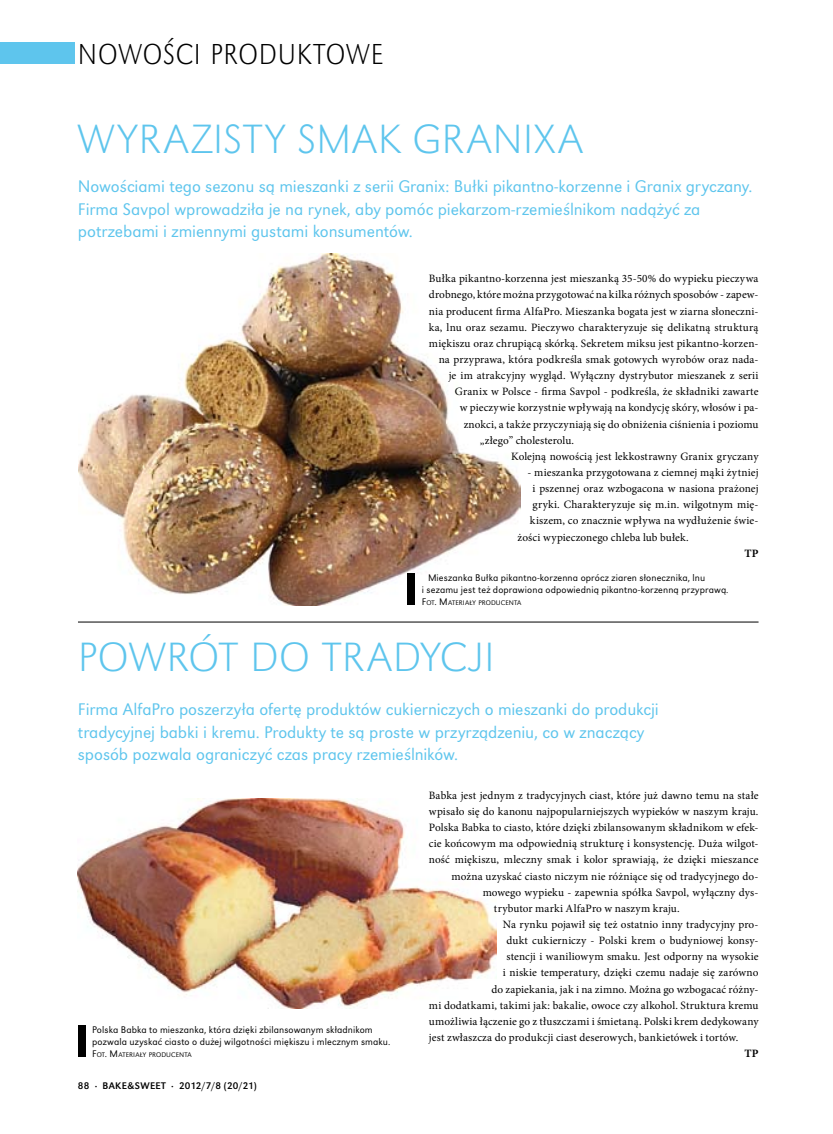
<style>
.page{position:relative;width:833px;height:1134px;background:#fff}
.page>*{position:absolute;margin:0;border:0;box-sizing:border-box;transform-origin:0 0}
.t1{font:300 expanded 42.5px "URW Grotesk TCE";letter-spacing:.06em;color:#5ec5ed}
.t2{font:300 expanded 42.5px "URW Grotesk TCE";letter-spacing:.025em;color:#5ec5ed}
.t3{font:30px "URW Grotesk TCE Ext Lig Ext Nar";letter-spacing:.025em;color:#000}
.t4{font:300 17.5px/22.5px "URW Grotesk TCE";letter-spacing:-.005em;color:#5ec5ed}
.t5{font:11.25px "Minion Pro";letter-spacing:.01em;color:#000}
.t6{font:700 11.25px "Minion Pro";color:#000}
.t7{font:300 10px/12px "URW Grotesk TCE";letter-spacing:.01em;color:#000}
.t8{font:10px "URW Grotesk TCE";letter-spacing:.005em;color:#000}
.t9{font:300 7px "URW Grotesk TCE";letter-spacing:.015em;color:#000}
.s1{font-size:10px}
</style>
<div class="page">
<div style="left:0;top:42px;width:74px;height:22px;background:#5ec5ed"></div>
<hr style="left:78px;top:622px;width:680px;height:1px;background:#000">
<img style="left:78px;top:254px;width:442px;height:351px">
<div style="left:407px;top:573px;width:8px;height:32px;background:#000"></div>
<img style="left:78px;top:799px;width:418px;height:210px">
<div style="left:78px;top:1025px;width:7px;height:31px;background:#000"></div>
<h2 class="t3" style="left:78px;top:36px;width:307px">NOWOŚCI PRODU KTOWE</h2>
<h1 class="t1" style="left:78px;top:115px;width:503px">WYRAZISTY SMAK G RANIXA</h1>
<h3 class="t4" style="left:78px;top:175px;width:676px">Nowościami tego sezonu są mieszanki z serii Granix: Bułki pikantno-korzenne i Granix gryczany.<br>Firma Savpol wprowadziła je na rynek, aby pomóc piekarzom-rzemieślnikom nadążyć za potrzebami i zmiennymi gustami konsumentów.</h3>
<p class="t5" style="left:429px;top:271px;width:331px">Bułka pikantno-korzenna jest mieszanką 35-50% do wypieku pieczywa</p>
<p class="t5" style="left:429px;top:287px;width:331px">drobnego, które można przygotować na kilka różnych sposobów - zapew-</p>
<p class="t5" style="left:429px;top:303px;width:331px">nia producent firma AlfaPro. Mieszanka bogata jest w ziarna słoneczni-</p>
<p class="t5" style="left:429px;top:320px;width:331px">ka, lnu oraz sezamu. Pieczywo charakteryzuje się delikatną strukturą</p>
<p class="t5" style="left:429px;top:336px;width:331px">miękiszu oraz chrupiącą skórką. Sekretem miksu jest pikantno-korzen-</p>
<p class="t5" style="left:439px;top:352px;width:321px">na przyprawa, która podkreśla smak gotowych wyrobów oraz nada-</p>
<p class="t5" style="left:449px;top:368px;width:311px">je im atrakcyjny wygląd. Wyłączny dystrybutor mieszanek z serii</p>
<p class="t5" style="left:455px;top:384px;width:305px">Granix w Polsce - firma Savpol - podkreśla, że składniki zawarte</p>
<p class="t5" style="left:460px;top:400px;width:300px">w pieczywie korzystnie wpływają na kondycję skóry, włosów i pa-</p>
<p class="t5" style="left:464px;top:416px;width:296px">znokci, a także przyczyniają się do obniżenia ciśnienia i poziomu</p>
<p class="t5" style="left:480px;top:433px;width:96px">„złego” cholesterolu.</p>
<p class="t5" style="left:511px;top:449px;width:249px">Kolejną nowością jest lekkostrawny Granix gryczany</p>
<p class="t5" style="left:527px;top:465px;width:233px">- mieszanka przygotowana z ciemnej mąki żytniej</p>
<p class="t5" style="left:532px;top:481px;width:228px">i pszennej oraz wzbogacona w nasiona prażonej</p>
<p class="t5" style="left:532px;top:497px;width:228px">gryki. Charakteryzuje się m.in. wilgotnym mię-</p>
<p class="t5" style="left:530px;top:513px;width:230px">kiszem, co znacznie wpływa na wydłużenie świe-</p>
<p class="t5" style="left:517px;top:529px;width:173px">żości wypieczonego chleba lub bułek.</p>
<p class="t6" style="left:744px;top:545px;width:16px">TP</p>
<p class="t7" style="left:422px;top:571px;width:308px;text-indent:6px">Mieszanka Bułka pikantno-korzenna oprócz ziaren słonecznika, lnu<br>i sezamu jest też doprawiona odpowiednią pikantno-korzenną przyprawą.</p>
<p class="t9" style="left:422px;top:598px;width:101px"><span class="s1">F</span>OT<span class="s1">. M</span>ATERIAŁY PRODUCENTA</p>
<h1 class="t2" style="left:78px;top:632px;width:379px">POWRÓT DO TRADYCJI</h1>
<h3 class="t4" style="left:78px;top:698px;width:582px">Firma AlfaPro poszerzyła ofertę produktów cukierniczych o mieszanki do produkcji tradycyjnej babki i kremu. Produkty te są proste w przyrządzeniu, co w znaczący sposób pozwala ograniczyć czas pracy rzemieślników.</h3>
<p class="t7" style="left:92px;top:1023px;width:300px">Polska Babka to mieszanka, która dzięki zbilansowanym składnikom pozwala uzyskać ciasto o dużej wilgotności miękiszu i mlecznym smaku.</p>
<p class="t9" style="left:92px;top:1050px;width:101px"><span class="s1">F</span>OT<span class="s1">. M</span>ATERIAŁY PRODUCENTA</p>
<p class="t8" style="left:78px;top:1080px;width:38px">88 · BAKE</p>
<p class="t8" style="left:127px;top:1080px;width:131px">&amp;SWEET · 2012/7/8 (20/21)</p>
<p class="t5" style="left:429px;top:788px;width:331px">Babka jest jednym z tradycyjnych ciast, które już dawno temu na stałe</p>
<p class="t5" style="left:429px;top:804px;width:331px">wpisało się do kanonu najpopularniejszych wypieków w naszym kraju.</p>
<p class="t5" style="left:429px;top:820px;width:331px">Polska Babka to ciasto, które dzięki zbilansowanym składnikom w efek-</p>
<p class="t5" style="left:429px;top:836px;width:331px">cie końcowym ma odpowiednią strukturę i konsystencję. Duża wilgot-</p>
<p class="t5" style="left:429px;top:852px;width:331px">ność miękiszu, mleczny smak i kolor sprawiają, że dzięki mieszance</p>
<p class="t5" style="left:451px;top:868px;width:308px">można uzyskać ciasto niczym nie różniące się od tradycyjnego do-</p>
<p class="t5" style="left:483px;top:884px;width:277px">mowego wypieku - zapewnia spółka Savpol, wyłączny dys-</p>
<p class="t5" style="left:494px;top:901px;width:187px">trybutor marki AlfaPro w naszym kraju.</p>
<p class="t5" style="left:503px;top:917px;width:257px">Na rynku pojawił się też ostatnio inny tradycyjny pro-</p>
<p class="t5" style="left:506px;top:933px;width:253px">dukt cukierniczy - Polski krem o budyniowej konsy-</p>
<p class="t5" style="left:506px;top:949px;width:253px">stencji i waniliowym smaku. Jest odporny na wysokie</p>
<p class="t5" style="left:503px;top:965px;width:257px">i niskie temperatury, dzięki czemu nadaje się zarówno</p>
<p class="t5" style="left:491px;top:981px;width:268px">do zapiekania, jak i na zimno. Można go wzbogacać różny-</p>
<p class="t5" style="left:429px;top:997px;width:331px">mi dodatkami, takimi jak: bakalie, owoce czy alkohol. Struktura kremu</p>
<p class="t5" style="left:429px;top:1014px;width:331px">umożliwia łączenie go z tłuszczami i śmietaną. Polski krem dedykowany</p>
<p class="t5" style="left:429px;top:1030px;width:311px">jest zwłaszcza do produkcji ciast deserowych, bankietówek i tortów.</p>
<p class="t6" style="left:744px;top:1046px;width:16px">TP</p>
</div>
